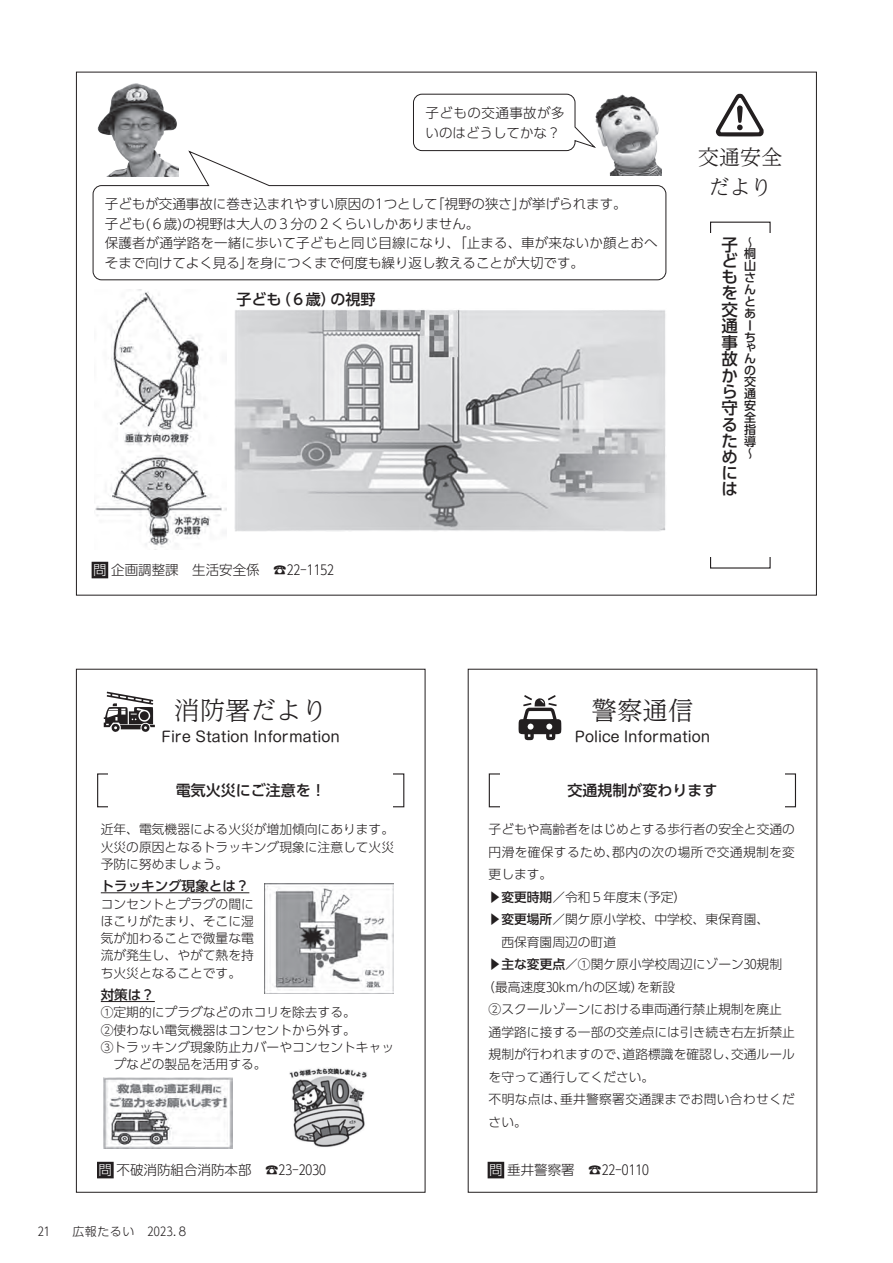
<style>
.page{position:relative;width:893px;height:1263px;background:#fff}
.page>*{position:absolute;margin:0;border:0;box-sizing:border-box;transform-origin:0 0}
.t1{font:300 25.5px "UD Reimin Pr 6 N";color:#231f20}
.t2{font:300 21px/30px "UD Reimin Pr 6 N";color:#231f20;text-align:center}
.t3{font:500 16.5px/16.4px "UD Shin Go Pr 6 N";color:#231f20;text-align:justify}
.t4{font:500 15px "UD Shin Go Pr 6 N";color:#231f20}
.t5{font:14.25px "Shin M Go Pro";color:#231f20}
.t6{font:300 13.5px/19.5px "UD Shin Go Pr 6 N";color:#231f20}
.t7{font:300 13.5px/19.5px "UD Shin Go Pr 6 N";letter-spacing:.035em;color:#231f20}
.t8{font:500 13.5px "UD Shin Go Pr 6 N";color:#231f20}
.t9{font:300 12.75px/17.2px "UD Shin Go Pr 6 N";color:#231f20;text-align:justify}
.t10{font:300 12.75px "UD Shin Go Pr 6 N";letter-spacing:.025em;color:#231f20}
.t11{font:500 12px/11.7px "UD Shin Go Pr 6 N";color:#231f20}
.t12{font:300 12px "UD Shin Go Pr 6 N";letter-spacing:.04em;color:#231f20}
.s1{color:#fff}
.s2{font-weight:500}
</style>
<div class="page">
<div style="left:92px;top:562px;width:16px;height:16px;background:#231f20"></div>
<div style="left:97px;top:773px;width:307px;height:34px;border:1px solid #231f20"></div>
<div style="left:109px;top:771px;width:284px;height:39px;background:#fff"></div>
<div style="left:489px;top:773px;width:307px;height:34px;border:1px solid #231f20"></div>
<div style="left:500px;top:771px;width:284px;height:39px;background:#fff"></div>
<svg style="left:518px;top:695px;width:43px;height:45px"></svg>
<svg style="left:104px;top:692px;width:51px;height:40px"></svg>
<div style="left:98px;top:1162px;width:15px;height:16px;background:#231f20"></div>
<div style="left:97px;top:1162px;width:17px;height:16px;border:1px solid #231f20"></div>
<div style="left:488px;top:1162px;width:16px;height:16px;background:#231f20"></div>
<hr style="left:101px;top:892px;width:148px;height:1px;background:#231f20">
<hr style="left:101px;top:1001px;width:54px;height:1px;background:#231f20">
<svg style="left:92px;top:150px;width:575px;height:131px"></svg>
<svg style="left:413px;top:93px;width:181px;height:58px"></svg>
<svg style="left:716px;top:94px;width:48px;height:42px"></svg>
<img style="left:289px;top:1068px;width:78px;height:79px">
<img style="left:103px;top:1077px;width:129px;height:71px">
<img style="left:264px;top:884px;width:129px;height:110px">
<img style="left:97px;top:83px;width:82px;height:94px">
<img style="left:594px;top:94px;width:68px;height:82px">
<img style="left:95px;top:290px;width:131px;height:257px">
<img style="left:234px;top:310px;width:432px;height:222px">
<p class="t7" style="left:425px;top:103px;width:141px">子どもの交通事故が多いのはどうしてかな？</p>
<p class="t6" style="left:105px;top:194px;width:554px">子どもが交通事故に巻き込まれやすい原因の1つとして｢視野の狭さ｣が挙げられます。<br>子ども(６歳)の視野は大人の３分の２くらいしかありません。<br>保護者が通学路を一緒に歩いて子どもと同じ目線になり、「止まる、車が来ないか顔とおへそまで向けてよく見る」を身につくまで何度も繰り返し教えることが大切です。</p>
<p class="t4" style="left:237px;top:287px;width:140px">子ども（６歳）の視野</p>
<p class="t6" style="left:93px;top:560px;width:242px"><span class="s1">問</span> 企画調整課　生活安全係　☎22-1152</p>
<h2 class="t2" style="left:698px;top:141px;width:85px">交通安全だより</h2>
<p class="t3" style="left:721px;top:236px;width:18px">子どもを交通事故から守るためには</p>
<p class="t11" style="left:744px;top:236px;width:13px">〜桐山さんとあーち</p>
<p class="t11" style="left:744px;top:341px;width:13px;text-align:justify">ゃんの交通安全指導〜</p>
<h1 class="t1" style="left:174px;top:689px;width:155px">消防署だより</h1>
<h1 class="t1" style="left:591px;top:689px;width:103px">警察通信</h1>
<p class="t5" style="left:162px;top:725px;width:180px">Fire Station Information</p>
<p class="t5" style="left:575px;top:725px;width:137px">Police Information</p>
<p class="t4" style="left:176px;top:778px;width:151px">電気火災にご注意を！</p>
<p class="t4" style="left:567px;top:778px;width:151px">交通規制が変わります</p>
<p class="t9" style="left:489px;top:820px;width:308px">子どもや高齢者をはじめとする歩行者の安全と交通の</p>
<p class="t10" style="left:489px;top:841px;width:308px">円滑を確保するため、郡内の次の場所で交通規制を変</p>
<p class="t9" style="left:489px;top:865px;width:65px">更します。</p>
<p class="t9" style="left:489px;top:888px;width:199px"><span class="s2">▶変更時期／</span>令和５年度末（予定）</p>
<p class="t9" style="left:489px;top:910px;width:282px"><span class="s2">▶変更場所／</span>関ケ原小学校、中学校、東保育園、</p>
<p class="t9" style="left:489px;top:933px;width:129px">　西保育園周辺の町道</p>
<p class="t9" style="left:489px;top:955px;width:308px"><span class="s2">▶主な変更点／</span>①関ケ原小学校周辺にゾーン30規制　</p>
<p class="t9" style="left:482px;top:978px;width:195px">（最高速度30km/hの区域）を新設</p>
<p class="t9" style="left:489px;top:1000px;width:295px">②スクールゾーンにおける車両通行禁止規制を廃止</p>
<p class="t9" style="left:489px;top:1023px;width:308px">通学路に接する一部の交差点には引き続き右左折禁止</p>
<p class="t9" style="left:489px;top:1045px;width:308px">規制が行われますので、道路標識を確認し、交通ルール</p>
<p class="t9" style="left:489px;top:1068px;width:167px">を守って通行してください。</p>
<p class="t10" style="left:489px;top:1089px;width:308px">不明な点は、垂井警察署交通課までお問い合わせくだ</p>
<p class="t9" style="left:489px;top:1113px;width:40px">さい。</p>
<p class="t9" style="left:101px;top:820px;width:295px">近年、電気機器による火災が増加傾向にあります。火災の原因となるトラッキング現象に注意して火災予防に努めましょう。</p>
<p class="t8" style="left:101px;top:875px;width:150px">トラッキング現象とは？</p>
<p class="t9" style="left:101px;top:895px;width:154px">コンセントとプラグの間にほこりがたまり、そこに湿気が加わることで微量な電流が発生し、やがて熱を持ち火災となることです。</p>
<p class="t8" style="left:101px;top:984px;width:55px">対策は？</p>
<p class="t9" style="left:101px;top:1003px;width:256px">①定期的にプラグなどのホコリを除去する。</p>
<p class="t9" style="left:101px;top:1021px;width:256px">②使わない電気機器はコンセントから外す。</p>
<p class="t9" style="left:101px;top:1038px;width:295px">③トラッキング現象防止カバーやコンセントキャッ</p>
<p class="t9" style="left:114px;top:1055px;width:154px">プなどの製品を活用する。</p>
<p class="t6" style="left:99px;top:1160px;width:229px"><span class="s1">問</span> 不破消防組合消防本部　☎23-2030</p>
<p class="t6" style="left:489px;top:1160px;width:161px"><span class="s1">問</span> 垂井警察署　☎22-0110</p>
<p class="t12" style="left:38px;top:1221px;width:13px">21</p>
<p class="t12" style="left:72px;top:1221px;width:117px">広報たるい　2023.８</p>
</div>
